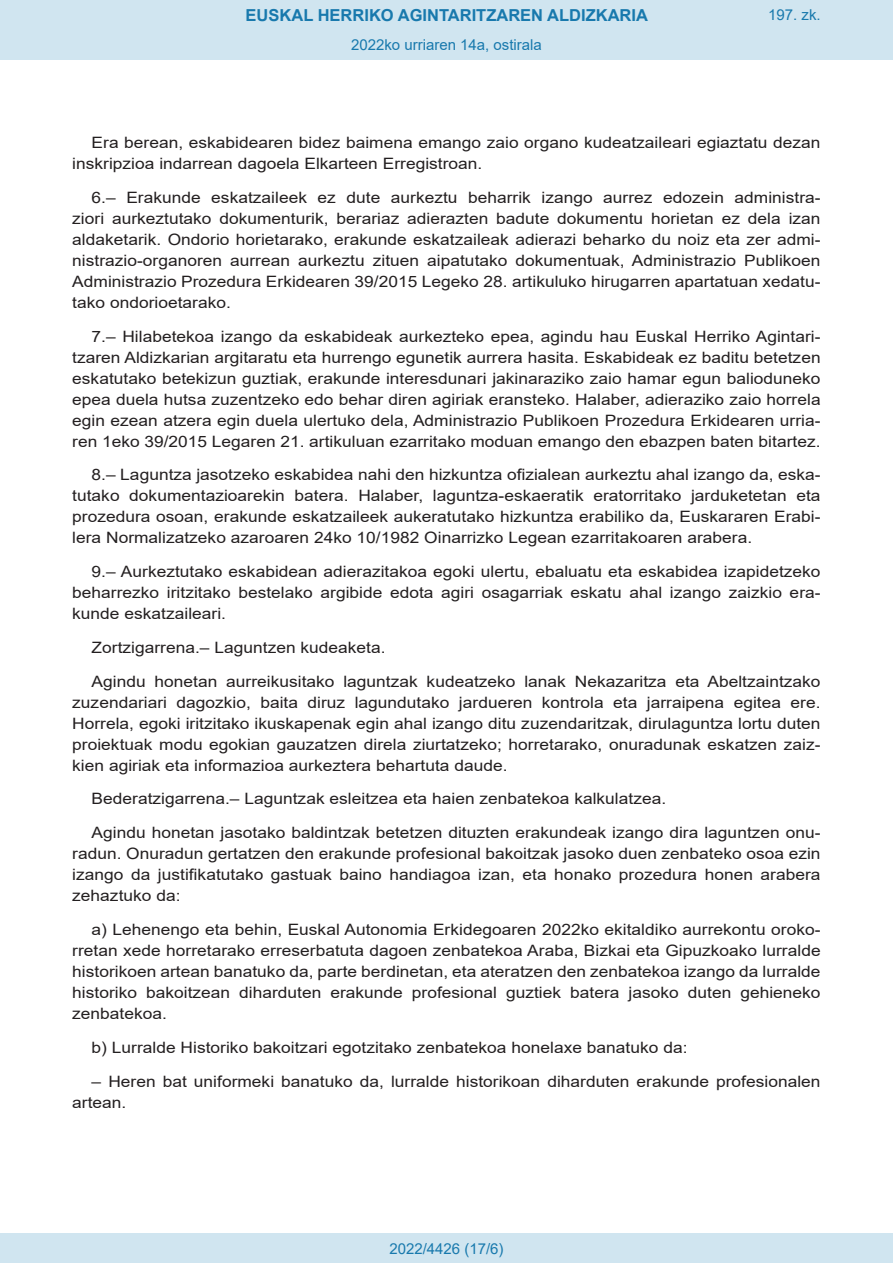
<style>
.page{position:relative;width:893px;height:1263px;background:#fff}
.page>*{position:absolute;margin:0;border:0;box-sizing:border-box;transform-origin:0 0}
.t1{font:700 16.5px "Arial";color:#1879ad}
.BOPVDetalle{font:15.6px/21px "Arial";color:#231f20;text-align:justify;scale:1.11 1}
.Paginacion_Centro{font:15px "Arial";color:#1879ad}
</style>
<div class="page">
<div style="left:0;top:0;width:893px;height:60px;background:#d0e5f0"></div>
<div style="left:0;top:1233px;width:893px;height:30px;background:#d0e5f0"></div>
<p class="t1" style="left:246px;top:3px;width:404px">EUSKAL HERRIKO AGINTARITZAREN ALDIZKARIA</p>
<p class="Paginacion_Centro" style="left:351px;top:35px;width:192px">2022ko urriaren 14a, ostirala</p>
<p class="Paginacion_Centro" style="left:768px;top:5px;width:54px">197. zk.</p>
<p class="BOPVDetalle" style="left:72px;top:132px;width:676px;text-indent:19px">Era berean, eskabidearen bidez baimena emango zaio organo kudeatzaileari egiaztatu dezan inskripzioa indarrean dagoela Elkarteen Erregistroan.</p>
<p class="BOPVDetalle" style="left:72px;top:187px;width:676px;text-indent:19px">6.– Erakunde eskatzaileek ez dute aurkeztu beharrik izango aurrez edozein administra&shy;ziori aurkeztutako dokumenturik, berariaz adierazten badute dokumentu horietan ez dela izan aldaketarik. Ondorio horietarako, erakunde eskatzaileak adierazi beharko du noiz eta zer admi&shy;nistrazio-organoren aurrean aurkeztu zituen aipatutako dokumentuak, Administrazio Publikoen Administrazio Prozedura Erkidearen 39/2015 Legeko 28. artikuluko hirugarren apartatuan xedatu&shy;tako ondorioetarako.</p>
<p class="BOPVDetalle" style="left:72px;top:326px;width:676px;text-indent:19px">7.– Hilabetekoa izango da eskabideak aurkezteko epea, agindu hau Euskal Herriko Agintari&shy;tzaren Aldizkarian argitaratu eta hurrengo egunetik aurrera hasita. Eskabideak ez baditu betetzen eskatutako betekizun guztiak, erakunde interesdunari jakinaraziko zaio hamar egun balioduneko epea duela hutsa zuzentzeko edo behar diren agiriak eransteko. Halaber, adieraziko zaio horrela egin ezean atzera egin duela ulertuko dela, Administrazio Publikoen Prozedura Erkidearen urria&shy;ren 1eko 39/2015 Legaren 21. artikuluan ezarritako moduan emango den ebazpen baten bitartez.</p>
<p class="BOPVDetalle" style="left:72px;top:464px;width:676px;text-indent:19px">8.– Laguntza jasotzeko eskabidea nahi den hizkuntza ofizialean aurkeztu ahal izango da, eska&shy;tutako dokumentazioarekin batera. Halaber, laguntza-eskaeratik eratorritako jarduketetan eta prozedura osoan, erakunde eskatzaileek aukeratutako hizkuntza erabiliko da, Euskararen Erabi&shy;lera Normalizatzeko azaroaren 24ko 10/1982 Oinarrizko Legean ezarritakoaren arabera.</p>
<p class="BOPVDetalle" style="left:72px;top:561px;width:676px;text-indent:19px">9.– Aurkeztutako eskabidean adierazitakoa egoki ulertu, ebaluatu eta eskabidea izapidetzeko beharrezko iritzitako bestelako argibide edota agiri osagarriak eskatu ahal izango zaizkio era&shy;kunde eskatzaileari.</p>
<p class="BOPVDetalle" style="left:92px;top:637px;width:266px">Zortzigarrena.– Laguntzen kudeaketa.</p>
<p class="BOPVDetalle" style="left:72px;top:671px;width:676px;text-indent:19px">Agindu honetan aurreikusitako laguntzak kudeatzeko lanak Nekazaritza eta Abeltzaintzako zuzendariari dagozkio, baita diruz lagundutako jardueren kontrola eta jarraipena egitea ere.<br>Horrela, egoki iritzitako ikuskapenak egin ahal izango ditu zuzendaritzak, dirulaguntza lortu duten proiektuak modu egokian gauzatzen direla ziurtatzeko; horretarako, onuradunak eskatzen zaiz&shy;kien agiriak eta informazioa aurkeztera behartuta daude.</p>
<p class="BOPVDetalle" style="left:92px;top:788px;width:519px">Bederatzigarrena.– Laguntzak esleitzea eta haien zenbatekoa kalkulatzea.</p>
<p class="BOPVDetalle" style="left:72px;top:822px;width:676px;text-indent:19px">Agindu honetan jasotako baldintzak betetzen dituzten erakundeak izango dira laguntzen onu&shy;radun. Onuradun gertatzen den erakunde profesional bakoitzak jasoko duen zenbateko osoa ezin izango da justifikatutako gastuak baino handiagoa izan, eta honako prozedura honen arabera zehaztuko da:</p>
<p class="BOPVDetalle" style="left:72px;top:919px;width:676px;text-indent:19px">a) Lehenengo eta behin, Euskal Autonomia Erkidegoaren 2022ko ekitaldiko aurrekontu oroko&shy;rretan xede horretarako erreserbatuta dagoen zenbatekoa Araba, Bizkai eta Gipuzkoako lurralde historikoen artean banatuko da, parte berdinetan, eta ateratzen den zenbatekoa izango da lurralde historiko bakoitzean diharduten erakunde profesional guztiek batera jasoko duten gehieneko zenbatekoa.</p>
<p class="BOPVDetalle" style="left:92px;top:1037px;width:538px">b) Lurralde Historiko bakoitzari egotzitako zenbatekoa honelaxe banatuko da:</p>
<p class="BOPVDetalle" style="left:72px;top:1070px;width:676px;text-indent:19px">– Heren bat uniformeki banatuko da, lurralde historikoan diharduten erakunde profesionalen artean.</p>
<p class="Paginacion_Centro" style="left:389px;top:1238px;width:116px">2022/4426 (17/6)</p>
</div>
